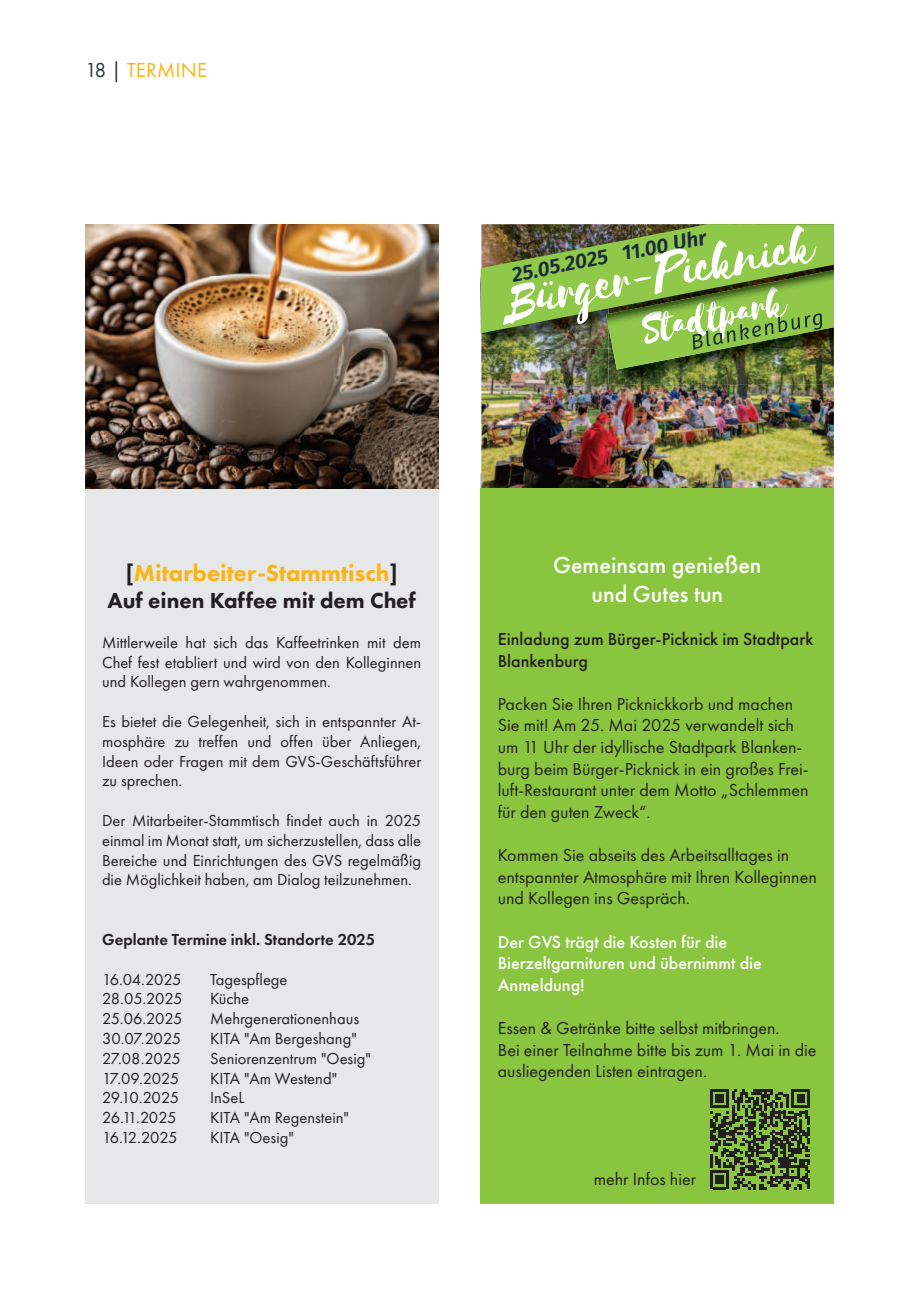
<style>
.page{position:relative;width:919px;height:1289px;background:#fff}
.page>*{position:absolute;margin:0;border:0;box-sizing:border-box;transform-origin:0 0}
.t1{font:57.45px "Selima";color:#fff}
.t2{font:500 24px/28.8px "Futura PT";color:#fff;text-align:center}
.t3{font:800 24px "Futura PT";color:#fbb416}
.t4{font:800 22.5px "Futura PT";color:#231f20}
.t5{font:21px "Futura PT";letter-spacing:.01em;color:#fbb416}
.t6{font:italic 600 20.85px "Fira Sans";color:#192b39}
.t7{font:18px/21.6px "Futura PT";color:#231f20}
.t8{font:500 18px/21.6px "Futura PT";color:#fff}
.t9{font:500 18px/21.6px "Futura PT";color:#231f20}
.t10{font:16.5px/19.8px "Futura PT";color:#231f20;text-align:justify}
.t11{font:600 16.5px "Futura PT";color:#231f20}
.s1{color:#30343e}
.s2{color:#231f20}
</style>
<div class="page">
<div style="left:85px;top:488px;width:353px;height:715px;background:#e6e7e9"></div>
<img style="left:85px;top:224px;width:353px;height:264px">
<img style="left:481px;top:369px;width:352px;height:119px">
<img style="left:608px;top:369px;width:225px;height:16px">
<img style="left:480px;top:224px;width:353px;height:145px">
<div style="left:480px;top:488px;width:353px;height:715px;background:#89c53f"></div>
<svg style="left:710px;top:1089px;width:100px;height:100px"></svg>
<p class="t5" style="left:85px;top:59px;width:123px"><span class="s1">18 |</span> TERMINE</p>
<h1 class="t1" style="left:503px;top:282px;width:314px;rotate:-11deg">Bürger-Picknick</h1>
<p class="t6" style="left:509px;top:263px;width:199px;rotate:-11deg">25.05.2025 11.00 Uhr</p>
<h2 class="t3" style="left:125px;top:559px;width:274px"><span class="s2">[</span>Mitarbeiter-Stammtisch<span class="s2">]</span></h2>
<h3 class="t4" style="left:107px;top:588px;width:310px">Auf einen Kaffee mit dem Chef</h3>
<p class="t10" style="left:102px;top:633px;width:320px">Mittlerweile hat sich das Kaffeetrinken mit dem Chef fest etabliert und wird von den Kolleginnen und Kollegen gern wahrgenommen.</p>
<p class="t10" style="left:102px;top:712px;width:320px">Es bietet die Gelegenheit, sich in entspannter At&shy;mosphäre zu treffen und offen über Anliegen, Ideen oder Fragen mit dem GVS-Geschäftsführer zu sprechen.</p>
<p class="t10" style="left:102px;top:811px;width:320px">Der Mitarbeiter-Stammtisch findet auch in 2025 einmal im Monat statt, um sicherzustellen, dass alle Bereiche und Einrichtungen des GVS regelmäßig die Möglichkeit haben, am Dialog teilzunehmen.</p>
<p class="t11" style="left:102px;top:930px;width:275px">Geplante Termine inkl. Standorte 2025</p>
<p class="t10" style="left:102px;top:969px;width:81px">16.04.2025</p>
<p class="t10" style="left:210px;top:969px;width:79px">Tagespflege</p>
<p class="t10" style="left:102px;top:989px;width:82px">28.05.2025</p>
<p class="t10" style="left:210px;top:989px;width:40px">Küche</p>
<p class="t10" style="left:102px;top:1009px;width:82px">25.06.2025</p>
<p class="t10" style="left:210px;top:1009px;width:150px">Mehrgenerationenhaus</p>
<p class="t10" style="left:102px;top:1029px;width:81px">30.07.2025</p>
<p class="t10" style="left:210px;top:1029px;width:148px">KITA "Am Bergeshang"</p>
<p class="t10" style="left:102px;top:1049px;width:80px">27.08.2025</p>
<p class="t10" style="left:210px;top:1049px;width:162px">Seniorenzentrum "Oesig"</p>
<p class="t10" style="left:102px;top:1068px;width:79px">17.09.2025</p>
<p class="t10" style="left:210px;top:1068px;width:128px">KITA "Am Westend"</p>
<p class="t10" style="left:102px;top:1088px;width:79px">29.10.2025</p>
<p class="t10" style="left:210px;top:1088px;width:36px">InSeL</p>
<p class="t10" style="left:102px;top:1108px;width:76px">26.11.2025</p>
<p class="t10" style="left:210px;top:1108px;width:140px">KITA "Am Regenstein"</p>
<p class="t10" style="left:102px;top:1128px;width:77px">16.12.2025</p>
<p class="t10" style="left:210px;top:1128px;width:85px">KITA "Oesig"</p>
<h2 class="t2" style="left:553px;top:552px;width:210px">Gemeinsam genießen und Gutes tun</h2>
<p class="t9" style="left:497px;top:629px;width:317px">Einladung zum Bürger-Picknick im Stadtpark<br>Blankenburg</p>
<p class="t7" style="left:497px;top:693px;width:312px">Packen Sie Ihren Picknickkorb und machen Sie mit! Am 25. Mai 2025 verwandelt sich um 11 Uhr der idyllische Stadtpark Blanken&shy;burg beim Bürger-Picknick in ein großes Frei&shy;luft-Restaurant unter dem Motto „Schlemmen für den guten Zweck“.</p>
<p class="t7" style="left:497px;top:845px;width:320px">Kommen Sie abseits des Arbeitsalltages in entspannter Atmosphäre mit Ihren Kolleginnen und Kollegen ins Gespräch.</p>
<p class="t8" style="left:497px;top:932px;width:265px">Der GVS trägt die Kosten für die<br>Bierzeltgarnituren und übernimmt die<br>Anmeldung!</p>
<p class="t7" style="left:497px;top:1017px;width:320px">Essen &amp; Getränke bitte selbst mitbringen.<br>Bei einer Teilnahme bitte bis zum 1. Mai in die ausliegenden Listen eintragen.</p>
<p class="t7" style="left:593px;top:1169px;width:104px">mehr Infos hier</p>
</div>
